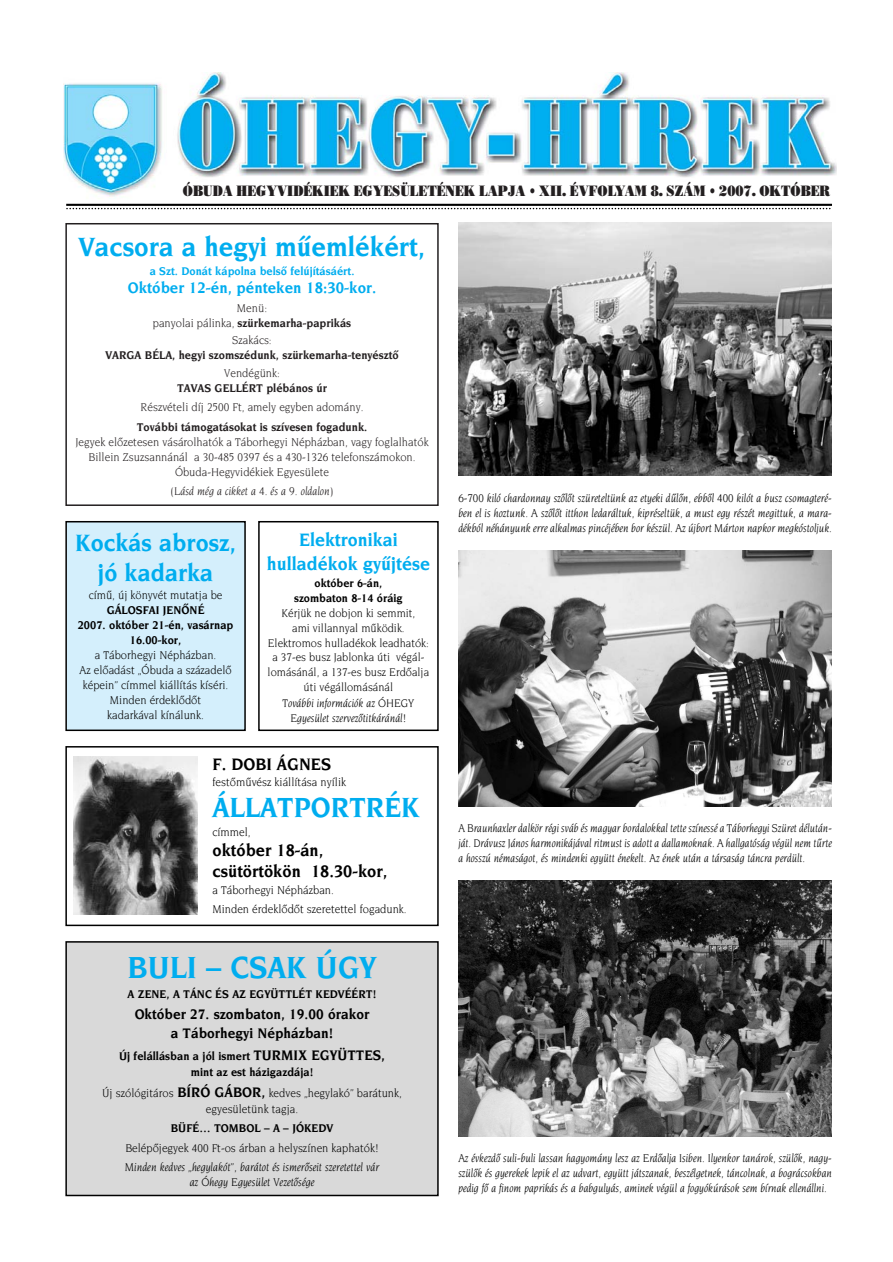
<style>
.page{position:relative;width:893px;height:1262px;background:#fff}
.page>*{position:absolute;margin:0;border:0;box-sizing:border-box;transform-origin:0 0}
.t1{font:700 33px "Novarese";color:#00adef;scale:.92 1}
.t2{font:700 30px "Novarese";color:#00adef;scale:.92 1}
.t3{font:700 28.5px "Novarese";color:#00adef;scale:.92 1}
.t4{font:700 25.5px/29.8px "Novarese";color:#00adef;text-align:center;scale:.92 1}
.t5{font:700 19.5px/24.5px "Novarese";color:#00adef;text-align:center;scale:.92 1}
.t6{font:700 18px/21.5px "Novarese";color:#000;scale:.92 1}
.t7{font:700 16.5px "Novarese";color:#00adef;scale:.92 1}
.t8{font:15px "H Bodoni Poster";color:#231f20;scale:.81 1}
.t9{font:700 15px/18.1px "Novarese";color:#000;text-align:center;scale:.92 1}
.t10{font:12.15px/15px "Novarese Plain";color:#000;text-align:center;scale:.92 1}
.t11{font:italic 12.15px/15px "Novarese";color:#000;text-align:justify;scale:.89 1}
.t12{font:italic 12.15px/15px "Novarese";color:#000;text-align:justify;scale:.9 1}
.t13{font:italic 12.15px/15px "Novarese";color:#000;text-align:justify;scale:.88 1}
.t14{font:12.15px/15px "Novarese Plain";color:#231f20;text-align:center;scale:.92 1}
.t15{font:700 12.15px/15px "Novarese";color:#000;text-align:center;scale:.92 1}
.t16{font:700 12.15px "Novarese";color:#231f20;scale:.92 1}
.t17{font:italic 12.15px/15px "Novarese";color:#000;text-align:center;scale:.92 1}
.t18{font:700 12.15px "Novarese";color:#00adef;scale:.92 1}
.t19{font:italic 12.15px "Novarese";color:#231f20;scale:.92 1}
.t20{font:12px/14.9px "Novarese Plain";color:#000;text-align:center;scale:.92 1}
.t21{font:italic 12px/14.9px "Novarese";color:#000;text-align:center;scale:.92 1}
.t22{font:700 12px/14.9px "Novarese";color:#000;text-align:center;scale:.92 1}
.s1{font-family:"Novarese Plain";font-weight:400}
.s2{font-size:15px}
.s3{font-family:"Novarese";font-weight:700;font-size:15px}
</style>
<div class="page">
<img style="left:64px;top:72px;width:772px;height:125px">
<hr style="left:66px;top:204px;width:766px;height:2px;background:#000">
<svg style="left:67px;top:208px;width:764px;height:1px"></svg>
<div style="left:65px;top:223px;width:373px;height:283px;border:2px solid #231f20"></div>
<div style="left:67px;top:522px;width:177px;height:207px;background:#d4effc"></div>
<div style="left:65px;top:521px;width:181px;height:210px;border:2px solid #000"></div>
<div style="left:65px;top:746px;width:373px;height:180px;border:2px solid #000"></div>
<div style="left:67px;top:942px;width:370px;height:252px;background:#d9d9d9"></div>
<div style="left:65px;top:941px;width:373px;height:255px;border:2px solid #000"></div>
<img style="left:458px;top:551px;width:373px;height:255px">
<img style="left:458px;top:223px;width:373px;height:253px">
<img style="left:458px;top:881px;width:373px;height:255px">
<div style="left:258px;top:521px;width:180px;height:210px;border:2px solid #000"></div>
<img style="left:74px;top:757px;width:123px;height:157px">
<p class="t8" style="left:183px;top:185px;width:800px">ÓBUDA HEGYVIDÉKIEK EGYESÜLETÉNEK LAPJA • XII. ÉVFOLYAM 8. SZÁM • 2007. OKTÓBER</p>
<h3 class="t3" style="left:79px;top:234px;width:378px">Vacsora a hegyi mûemlékért,</h3>
<p class="t18" style="left:150px;top:265px;width:224px">a Szt. Donát kápolna belsô felújításáért.</p>
<h3 class="t7" style="left:128px;top:281px;width:272px">Október 12-én, pénteken 18:30-kor.</h3>
<p class="t14" style="left:237px;top:301px;width:34px">Menü:</p>
<p class="t16" style="left:153px;top:317px;width:217px"><span class="s1">panyolai pálinka,</span> szürkemarha-paprikás</p>
<p class="t14" style="left:232px;top:334px;width:44px">Szakács:</p>
<p class="t16" style="left:105px;top:350px;width:320px">VARGA BÉLA, hegyi szomszédunk, szürkemarha-tenyésztô</p>
<p class="t14" style="left:224px;top:366px;width:62px">Vendégünk:</p>
<p class="t16" style="left:177px;top:383px;width:165px">TAVAS GELLÉRT plébános úr</p>
<p class="t14" style="left:141px;top:401px;width:244px">Részvételi díj 2500 Ft, amely egyben adomány.</p>
<p class="t16" style="left:137px;top:421px;width:252px">További támogatásokat is szívesen fogadunk.</p>
<p class="t14" style="left:75px;top:435px;width:385px">Jegyek elôzetesen vásárolhatók a Táborhegyi Népházban, vagy foglalhatók<br>Billein Zsuzsannánál a 30-485 0397 és a 430-1326 telefonszámokon.<br>Óbuda-Hegyvidékiek Egyesülete</p>
<p class="t19" style="left:170px;top:485px;width:179px">(Lásd még a cikket a 4. és a 9. oldalon)</p>
<h3 class="t4" style="left:75px;top:530px;width:176px">Kockás abrosz, jó kadarka</h3>
<p class="t10" style="left:89px;top:588px;width:147px">címû, új könyvét mutatja be</p>
<p class="t15" style="left:78px;top:603px;width:171px">GÁLOSFAI JENÔNÉ<br>2007. október 21-én, vasárnap<br>16.00-kor,</p>
<p class="t10" style="left:79px;top:648px;width:167px">a Táborhegyi Népházban.<br>Az elôadást „Óbuda a századelô képein” címmel kiállítás kíséri.<br>Minden érdeklôdôt<br>kadarkával kínálunk.</p>
<h3 class="t6" style="left:212px;top:754px;width:130px">F. DOBI ÁGNES</h3>
<p class="t10" style="left:212px;top:775px;width:147px">festômûvész kiállítása nyílik</p>
<h2 class="t2" style="left:212px;top:793px;width:227px">ÁLLATPORTRÉK</h2>
<p class="t10" style="left:212px;top:825px;width:43px">címmel,</p>
<h3 class="t6" style="left:212px;top:840px;width:192px">október 18-án, csütörtökön 18.30-kor,</h3>
<p class="t10" style="left:212px;top:881px;width:212px;line-height:19.2px;text-align:left">a Táborhegyi Népházban.<br>Minden érdeklôdôt szeretettel fogadunk.</p>
<h1 class="t1" style="left:128px;top:952px;width:272px">BULI – CSAK ÚGY</h1>
<p class="t15" style="left:128px;top:987px;width:272px">A ZENE, A TÁNC ÉS AZ EGYÜTTLÉT KEDVÉÉRT!</p>
<p class="t9" style="left:135px;top:1006px;width:257px">Október 27. szombaton, 19.00 órakor a Táborhegyi Népházban!</p>
<p class="t15" style="left:119px;top:1049px;width:291px;line-height:15.6px">Új felállásban a jól ismert <span class="s2">TURMIX EGYÜTTES, </span>mint az est házigazdája!</p>
<p class="t10" style="left:102px;top:1086px;width:327px;line-height:15.6px">Új szólógitáros <span class="s3">BÍRÓ GÁBOR,</span> kedves „hegylakó” barátunk, egyesületünk tagja.</p>
<p class="t15" style="left:171px;top:1121px;width:178px">BÜFÉ… TOMBOL – A – JÓKEDV</p>
<p class="t10" style="left:125px;top:1141px;width:277px">Belépôjegyek 400 Ft-os árban a helyszínen kaphatók!</p>
<p class="t17" style="left:125px;top:1160px;width:278px">Minden kedves „hegylakót”, barátot és ismerôseit szeretettel vár az Óhegy Egyesület Vezetôsége</p>
<p class="t12" style="left:458px;top:491px;width:416px">6-700 kiló chardonnay szôlôt szüreteltünk az etyeki dûlôn, ebbôl 400 kilót a busz csomagteré&shy;ben el is hoztunk. A szôlôt itthon ledaráltuk, kipréseltük, a must egy részét megittuk, a mara&shy;dékból néhányunk erre alkalmas pincéjében bor készül. Az újbort Márton napkor megkóstoljuk.</p>
<h3 class="t5" style="left:267px;top:528px;width:179px">Elektronikai hulladékok gyûjtése</h3>
<p class="t22" style="left:294px;top:576px;width:120px">október 6-án, szombaton 8-14 óráig</p>
<p class="t20" style="left:267px;top:606px;width:177px">Kérjük ne dobjon ki semmit,<br>ami villannyal mûködik.<br>Elektromos hulladékok leadhatók: a 37-es busz Jablonka úti végál&shy;lomásánál, a 137-es busz Erdôalja úti végállomásánál</p>
<p class="t21" style="left:282px;top:697px;width:145px">További információk az ÓHEGY<br>Egyesület szervezôtitkáránál!</p>
<p class="t13" style="left:458px;top:821px;width:426px">A Braunhaxler dalkör régi sváb és magyar bordalokkal tette színessé a Táborhegyi Szüret délután&shy;ját. Drávusz János harmonikájával ritmust is adott a dallamoknak. A hallgatóság végül nem tûrte a hosszú némaságot, és mindenki együtt énekelt. Az ének után a társaság táncra perdült.</p>
<p class="t11" style="left:458px;top:1151px;width:421px">Az évkezdô suli-buli lassan hagyomány lesz az Erdôalja Isiben. Ilyenkor tanárok, szülôk, nagy&shy;szülôk és gyerekek lepik el az udvart, együtt játszanak, beszélgetnek, táncolnak, a bográcsokban pedig fô a finom paprikás és a babgulyás, aminek végül a fogyókúrások sem bírnak ellenállni.</p>
</div>
